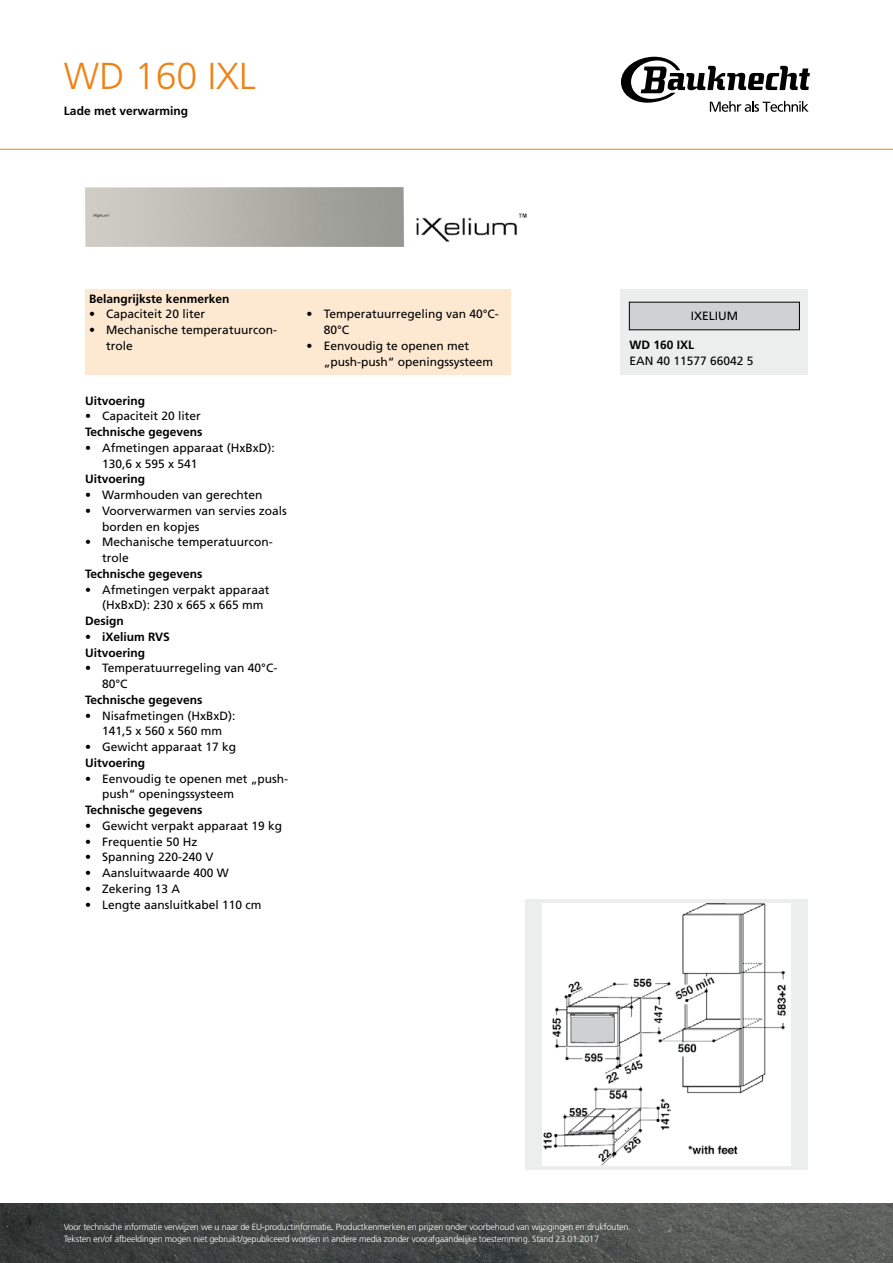
<style>
.page{position:relative;width:893px;height:1263px;background:#fff}
.page>*{position:absolute;margin:0;border:0;box-sizing:border-box;transform-origin:0 0}
.t1{font:300 37.5px "Frutiger LT Std";color:#ef8214}
.t2{font:12px/15.8px "Frutiger LT Std";color:#000}
.t3{font:700 12px/15.8px "Frutiger LT Std";color:#000}
.t4{font:300 9px/12px "Frutiger LT Std";letter-spacing:-.02em;color:#fff}
.s1{font-weight:400}
</style>
<div class="page">
<img style="left:0;top:1203px;width:893px;height:60px">
<svg style="left:621px;top:57px;width:189px;height:55px"></svg>
<hr style="left:0;top:149px;width:893px;height:1px;background:#ef8214">
<img style="left:85px;top:187px;width:319px;height:60px">
<img style="left:416px;top:213px;width:111px;height:29px">
<div style="left:85px;top:289px;width:425px;height:85px;background:#fde8d2"></div>
<div style="left:525px;top:899px;width:283px;height:270px;background:#eceded"></div>
<img style="left:542px;top:904px;width:249px;height:261px">
<div style="left:621px;top:289px;width:187px;height:85px;background:#eceded"></div>
<div style="left:629px;top:302px;width:170px;height:28px;background:#d0d1d2"></div>
<h1 class="t1" style="left:64px;top:55px;width:193px">WD 160 IXL</h1>
<p class="t3" style="left:64px;top:103px;width:126px">Lade met verwarming</p>
<p class="t3" style="left:89px;top:291px;width:142px">Belangrijkste kenmerken</p>
<p class="t2" style="left:89px;top:306px;width:117px">• Capaciteit 20 liter</p>
<p class="t2" style="left:106px;top:322px;width:172px;text-indent:-17px">• Mechanische temperatuurcon&shy;trole</p>
<p class="t3" style="left:85px;top:393px;width:62px">Uitvoering</p>
<p class="t2" style="left:85px;top:408px;width:117px">• Capaciteit 20 liter</p>
<p class="t3" style="left:85px;top:424px;width:119px">Technische gegevens</p>
<p class="t2" style="left:102px;top:440px;width:174px;text-indent:-17px">• Afmetingen apparaat (HxBxD):<br>130,6 x 595 x 541</p>
<p class="t3" style="left:85px;top:471px;width:62px">Uitvoering</p>
<p class="t2" style="left:85px;top:487px;width:179px">• Warmhouden van gerechten</p>
<p class="t2" style="left:102px;top:503px;width:186px;text-indent:-17px">• Voorverwarmen van servies zoals borden en kopjes</p>
<p class="t2" style="left:102px;top:534px;width:172px;text-indent:-17px">• Mechanische temperatuurcon&shy;trole</p>
<p class="t3" style="left:85px;top:566px;width:119px">Technische gegevens</p>
<p class="t2" style="left:102px;top:582px;width:169px;text-indent:-17px">• Afmetingen verpakt apparaat (HxBxD): 230 x 665 x 665 mm</p>
<p class="t3" style="left:85px;top:613px;width:40px">Design</p>
<p class="t3" style="left:85px;top:629px;width:86px"><span class="s1">•</span> iXelium RVS<br>Uitvoering</p>
<p class="t2" style="left:102px;top:660px;width:177px;text-indent:-17px">• Temperatuurregeling van 40°C-<br>80°C</p>
<p class="t3" style="left:85px;top:692px;width:119px">Technische gegevens</p>
<p class="t2" style="left:85px;top:708px;width:152px;text-align:center">• Nisafmetingen (HxBxD):<br>141,5 x 560 x 560 mm</p>
<p class="t2" style="left:85px;top:739px;width:153px">• Gewicht apparaat 17 kg</p>
<p class="t3" style="left:85px;top:755px;width:62px">Uitvoering</p>
<p class="t2" style="left:102px;top:771px;width:188px;text-indent:-17px">• Eenvoudig te openen met „push&shy;push“ openingssysteem</p>
<p class="t3" style="left:85px;top:802px;width:119px">Technische gegevens</p>
<p class="t2" style="left:85px;top:818px;width:199px">• Gewicht verpakt apparaat 19 kg</p>
<p class="t2" style="left:85px;top:833px;width:114px">• Frequentie 50 Hz</p>
<p class="t2" style="left:85px;top:849px;width:130px">• Spanning 220-240 V</p>
<p class="t2" style="left:85px;top:865px;width:145px">• Aansluitwaarde 400 W</p>
<p class="t2" style="left:85px;top:881px;width:97px">• Zekering 13 A</p>
<p class="t2" style="left:85px;top:896px;width:178px">• Lengte aansluitkabel 110 cm</p>
<p class="t2" style="left:324px;top:306px;width:177px;text-indent:-17px">• Temperatuurregeling van 40°C-<br>80°C</p>
<p class="t2" style="left:324px;top:338px;width:171px;text-indent:-17px">• Eenvoudig te openen met „push-push“ openingssysteem</p>
<p class="t2" style="left:691px;top:308px;width:49px">IXELIUM</p>
<p class="t3" style="left:629px;top:337px;width:66px">WD 160 IXL</p>
<p class="t2" style="left:629px;top:353px;width:126px">EAN 40 11577 66042 5</p>
<p class="t4" style="left:64px;top:1221px;width:568px">Voor technische informatie verwijzen we u naar de EU-productinformatie. Productkenmerken en prijzen onder voorbehoud van wijzigingen en drukfouten.<br>Teksten en/of afbeeldingen mogen niet gebruikt/gepubliceerd worden in andere media zonder voorafgaandelijke toestemming. Stand 23.01.2017</p>
</div>
